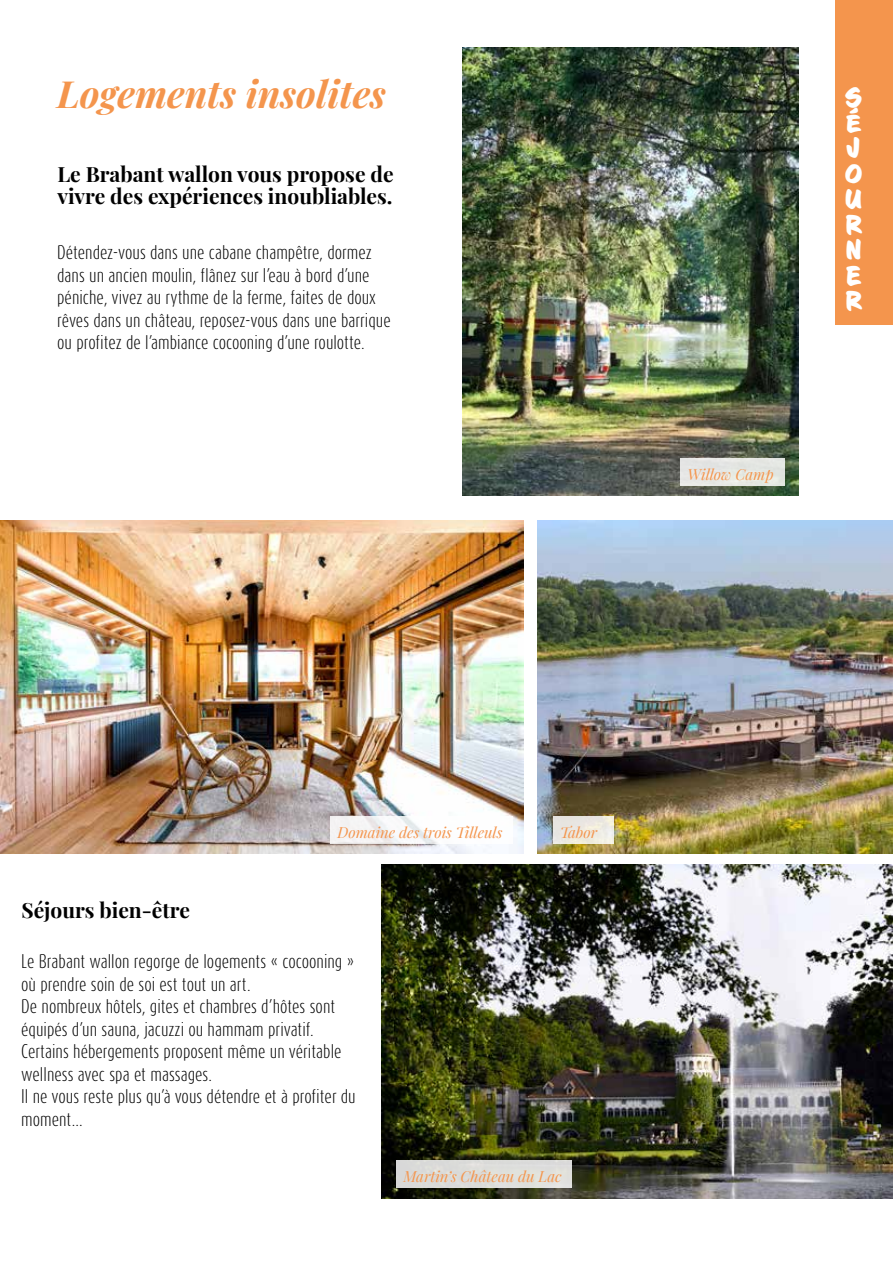
<style>
.page{position:relative;width:893px;height:1263px;background:#fff}
.page>*{position:absolute;margin:0;border:0;box-sizing:border-box;transform-origin:0 0}
.t1{font:italic 700 37.5px "Playfair Display";color:#f4954d}
.t2{font:700 27px/25.5px "CC Sign Language";color:#fff;text-align:justify}
.t3{font:700 21px/22.5px "Playfair Display";color:#000}
.t4{font:300 16.5px/22.5px "Dax Compact Pro";color:#000}
.t5{font:italic 15px "Playfair Display";color:#f4954d}
</style>
<div class="page">
<img style="left:0;top:520px;width:524px;height:334px">
<img style="left:381px;top:864px;width:512px;height:335px">
<img style="left:537px;top:520px;width:356px;height:334px">
<img style="left:463px;top:48px;width:336px;height:448px">
<div style="left:835px;top:0;width:58px;height:324px;background:#f4954d"></div>
<div style="left:330px;top:816px;width:183px;height:28px;background:#fff"></div>
<div style="left:396px;top:1160px;width:176px;height:28px;background:#dcddd9"></div>
<div style="left:680px;top:458px;width:105px;height:28px;background:#e5e7e4"></div>
<div style="left:553px;top:816px;width:60px;height:28px;background:#ece8e1"></div>
<h1 class="t1" style="left:57px;top:64px;width:330px">Logements insolites</h1>
<p class="t3" style="left:57px;top:161px;width:338px">Le Brabant wallon vous propose de vivre des expériences inoubliables.</p>
<p class="t4" style="left:57px;top:241px;width:335px">Détendez-vous dans une cabane champêtre, dormez dans un ancien moulin, flânez sur l’eau à bord d’une péniche, vivez au rythme de la ferme, faites de doux rêves dans un château, reposez-vous dans une barrique ou profitez de l’ambiance cocooning d’une roulotte.</p>
<p class="t5" style="left:688px;top:463px;width:88px">Willow Camp</p>
<h2 class="t2" style="left:845px;top:84px;width:19px">S É J O U R N E R</h2>
<p class="t3" style="left:21px;top:897px;width:170px">Séjours bien-être</p>
<p class="t5" style="left:337px;top:821px;width:166px">Domaine des trois Tilleuls</p>
<p class="t4" style="left:21px;top:950px;width:336px">Le Brabant wallon regorge de logements « cocooning » où prendre soin de soi est tout un art.<br>De nombreux hôtels, gites et chambres d’hôtes sont équipés d’un sauna, jacuzzi ou hammam privatif.<br>Certains hébergements proposent même un véritable wellness avec spa et massages.<br>Il ne vous reste plus qu’à vous détendre et à profiter du moment...</p>
<p class="t5" style="left:560px;top:821px;width:39px">Tabor</p>
<p class="t5" style="left:404px;top:1165px;width:160px">Martin’s Château du Lac</p>
</div>
